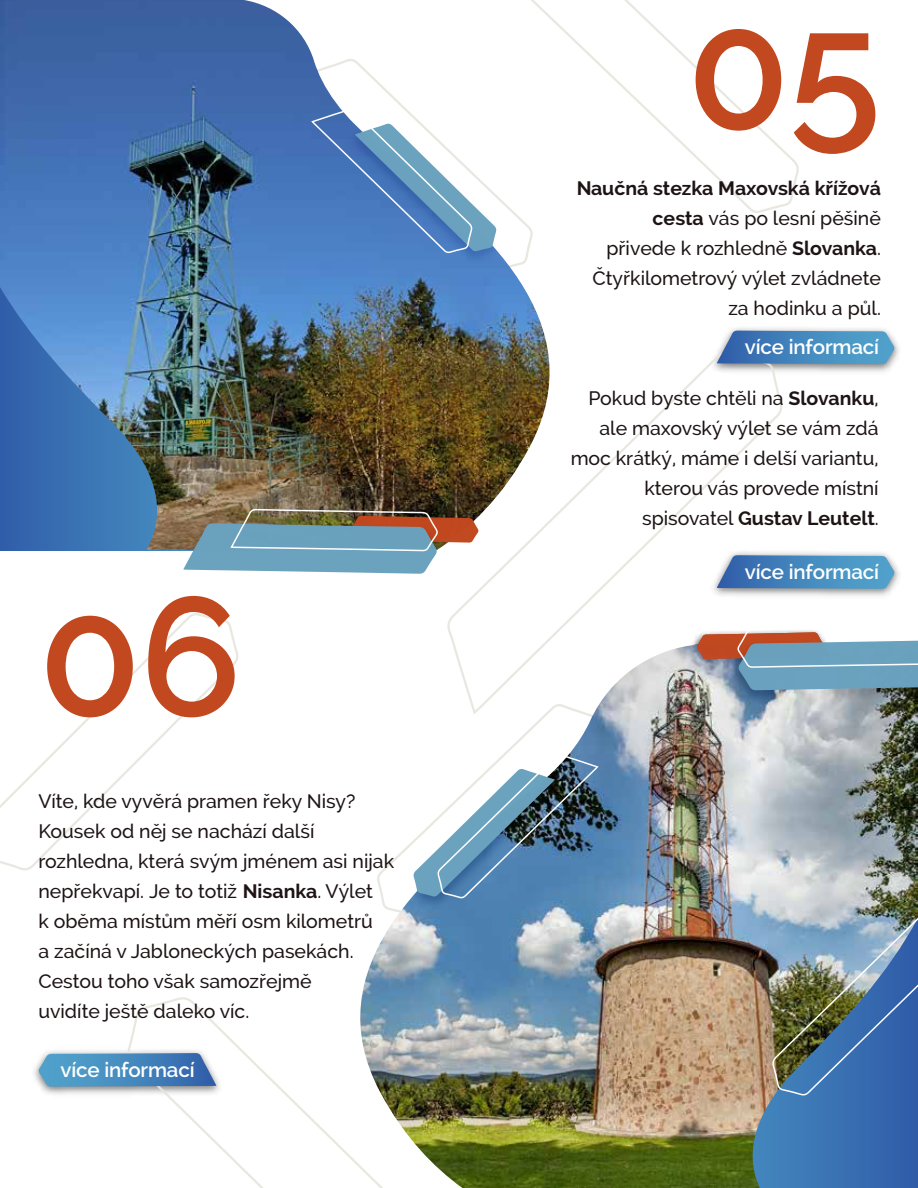
<style>
.page{position:relative;width:918px;height:1188px;background:#fff}
.page>*{position:absolute;margin:0;border:0;box-sizing:border-box;transform-origin:0 0}
.t1{font:600 167.55px "Raleway";color:#c2481f}
.t2{font:600 20.55px "Raleway";letter-spacing:-.01em;color:#fff}
.t3{font:500 19.5px/30px "Raleway";color:#1b1112;text-align:right}
.s1{font-weight:700}
</style>
<div class="page">
<svg style="left:450px;top:409px;width:324px;height:235px"></svg>
<svg style="left:595px;top:0;width:204px;height:213px"></svg>
<img style="left:0;top:0;width:595px;height:550px">
<img style="left:293px;top:465px;width:241px;height:135px">
<img style="left:132px;top:476px;width:362px;height:159px">
<svg style="left:183px;top:509px;width:296px;height:65px;background:#87979c"></svg>
<img style="left:299px;top:74px;width:250px;height:236px">
<svg style="left:311px;top:109px;width:186px;height:144px"></svg>
<svg style="left:169px;top:997px;width:145px;height:191px"></svg>
<svg style="left:0;top:611px;width:240px;height:260px"></svg>
<img style="left:314px;top:644px;width:604px;height:544px">
<img style="left:641px;top:582px;width:41px;height:135px">
<img style="left:682px;top:645px;width:236px;height:106px">
<svg style="left:697px;top:645px;width:221px;height:45px;background:#799db2"></svg>
<img style="left:361px;top:720px;width:250px;height:235px">
<svg style="left:413px;top:754px;width:186px;height:144px"></svg>
<img style="left:772px;top:907px;width:146px;height:189px">
<img style="left:663px;top:503px;width:255px;height:142px">
<svg style="left:717px;top:555px;width:178px;height:34px;background:#538fc0"></svg>
<img style="left:663px;top:328px;width:236px;height:92px">
<svg style="left:717px;top:331px;width:178px;height:33px;background:#508ec0"></svg>
<img style="left:34px;top:1001px;width:237px;height:142px">
<svg style="left:38px;top:1053px;width:178px;height:34px;background:#538fc0"></svg>
<h1 class="t1" style="left:38px;top:560px;width:205px">06</h1>
<p class="t3" style="left:38px;top:786px;width:357px;text-align:left">Víte, kde vyvěrá pramen řeky Nisy?<br>Kousek od něj se nachází další rozhledna, která svým jménem asi nijak nepřekvapí. Je to totiž <span class="s1">Nisanka</span>. Výlet<br>k oběma místům měří osm kilometrů<br>a začíná v Jabloneckých pasekách.<br>Cestou toho však samozřejmě<br>uvidíte ještě daleko víc.</p>
<p class="t2" style="left:60px;top:1058px;width:136px">více informací</p>
<h1 class="t1" style="left:687px;top:-26px;width:196px">05</h1>
<p class="t3" style="left:576px;top:173px;width:306px"><span class="s1">Naučná stezka Maxovská křížová cesta</span> vás po lesní pěšině<br>přivede k rozhledně <span class="s1">Slovanka</span>.<br>Čtyřkilometrový výlet zvládnete za hodinku a půl.</p>
<p class="t2" style="left:745px;top:335px;width:136px">více informací</p>
<p class="t3" style="left:571px;top:383px;width:310px">Pokud byste chtěli na <span class="s1">Slovanku</span>, ale maxovský výlet se vám zdá moc krátký, máme i delší variantu, kterou vás provede místní spisovatel <span class="s1">Gustav Leutelt</span>.</p>
<p class="t2" style="left:745px;top:560px;width:136px">více informací</p>
</div>
